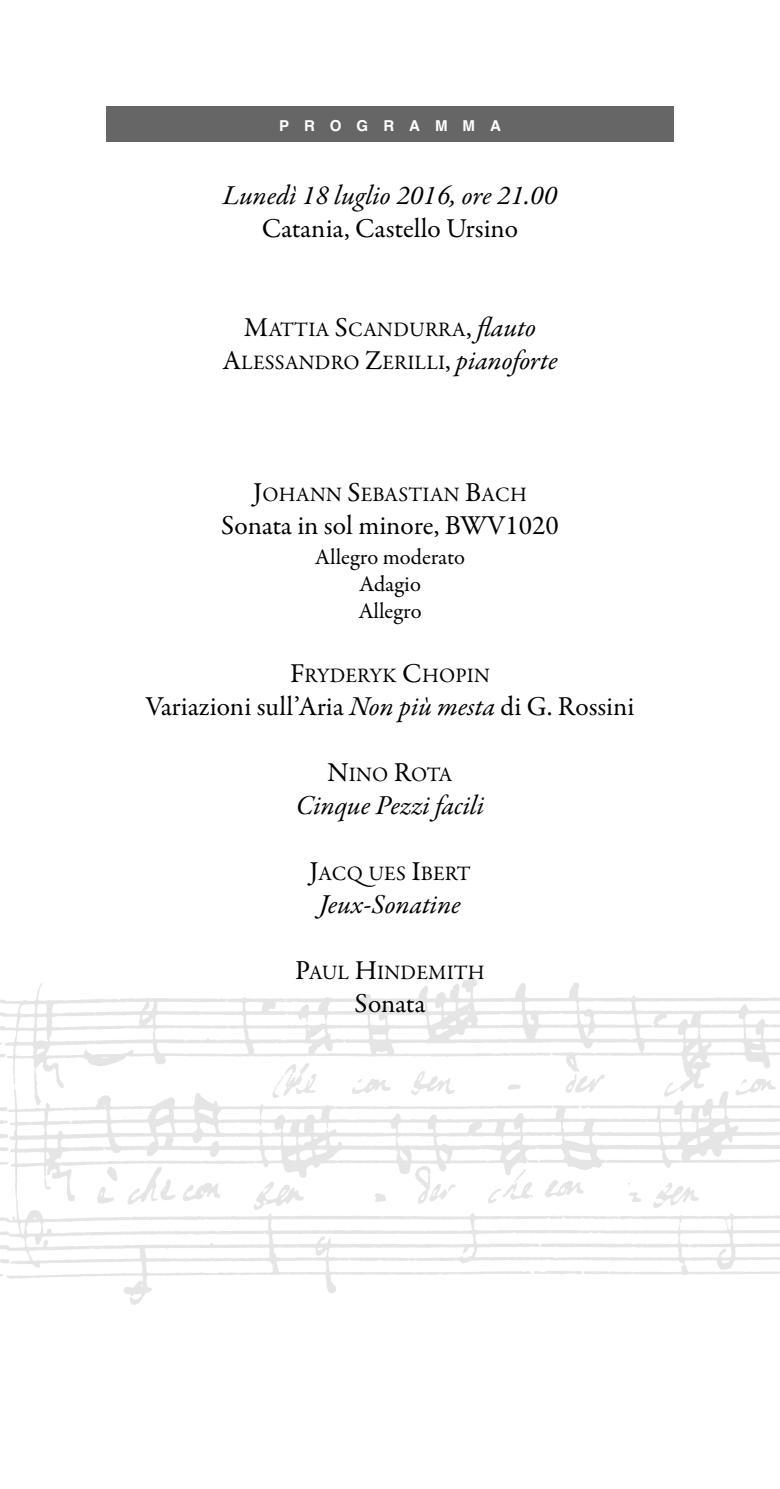
<style>
.page{position:relative;width:780px;height:1489px;background:#fff}
.page>*{position:absolute;margin:0;border:0;box-sizing:border-box;transform-origin:0 0}
.t1{font:27.5px "Garamond Premr Pro";color:#000}
.t2{font:italic 27.5px "Garamond Premr Pro";color:#000}
.t3{font:22.5px/27px "Garamond Premr Pro";color:#000;text-align:center}
.t4{font:20.5px/33px "Garamond Premr Pro";letter-spacing:.01em;color:#000;text-align:center}
.t5{font:700 15px "Helvetica";letter-spacing:1em;color:#fff}
.s1{font-size:27.5px}
.s2{font-style:italic;font-size:27.5px}
.s3{font-style:italic}
</style>
<div class="page">
<img style="left:0;top:976px;width:780px;height:329px">
<div style="left:106px;top:106px;width:567px;height:36px;background:#666"></div>
<p class="t5" style="left:279px;top:113px;width:223px">PROGRAMMA</p>
<h1 class="t2" style="left:223px;top:178px;width:335px">Lunedì 18 luglio 2016, ore 21.00</h1>
<h1 class="t1" style="left:262px;top:212px;width:258px">Catania, Castello Ursino</h1>
<p class="t4" style="left:222px;top:314px;width:336px"><span class="s1">M</span>ATTIA <span class="s1">S</span>CANDURRA<span class="s1">,</span> <span class="s2">flauto<br></span><span class="s1">A</span>LESSANDRO <span class="s1">Z</span>ERILLI<span class="s1">,</span> <span class="s2">pianoforte</span></p>
<p class="t4" style="left:253px;top:479px;width:275px"><span class="s1">J</span>OHANN <span class="s1">S</span>EBASTIAN <span class="s1">B</span>ACH</p>
<h1 class="t1" style="left:221px;top:509px;width:339px">Sonata in sol minore, BWV1020</h1>
<p class="t3" style="left:315px;top:544px;width:151px">Allegro moderato<br>Adagio<br>Allegro</p>
<p class="t4" style="left:290px;top:659px;width:201px"><span class="s1">F</span>RYDERYK <span class="s1">C</span>HOPIN</p>
<h1 class="t1" style="left:145px;top:689px;width:490px">Variazioni sull’Aria <span class="s3">Non più mesta</span> di G. Rossini</h1>
<p class="t4" style="left:327px;top:758px;width:126px"><span class="s1">N</span>INO <span class="s1">R</span>OTA</p>
<h1 class="t2" style="left:296px;top:787px;width:190px">Cinque Pezzi facili</h1>
<p class="t4" style="left:309px;top:857px;width:163px"><span class="s1">J</span>ACQUES <span class="s1">I</span>BERT</p>
<h1 class="t2" style="left:319px;top:886px;width:143px">Jeux-Sonatine</h1>
<p class="t4" style="left:295px;top:956px;width:191px"><span class="s1">P</span>AUL <span class="s1">H</span>INDEMITH</p>
<h1 class="t1" style="left:354px;top:986px;width:72px">Sonata</h1>
</div>
